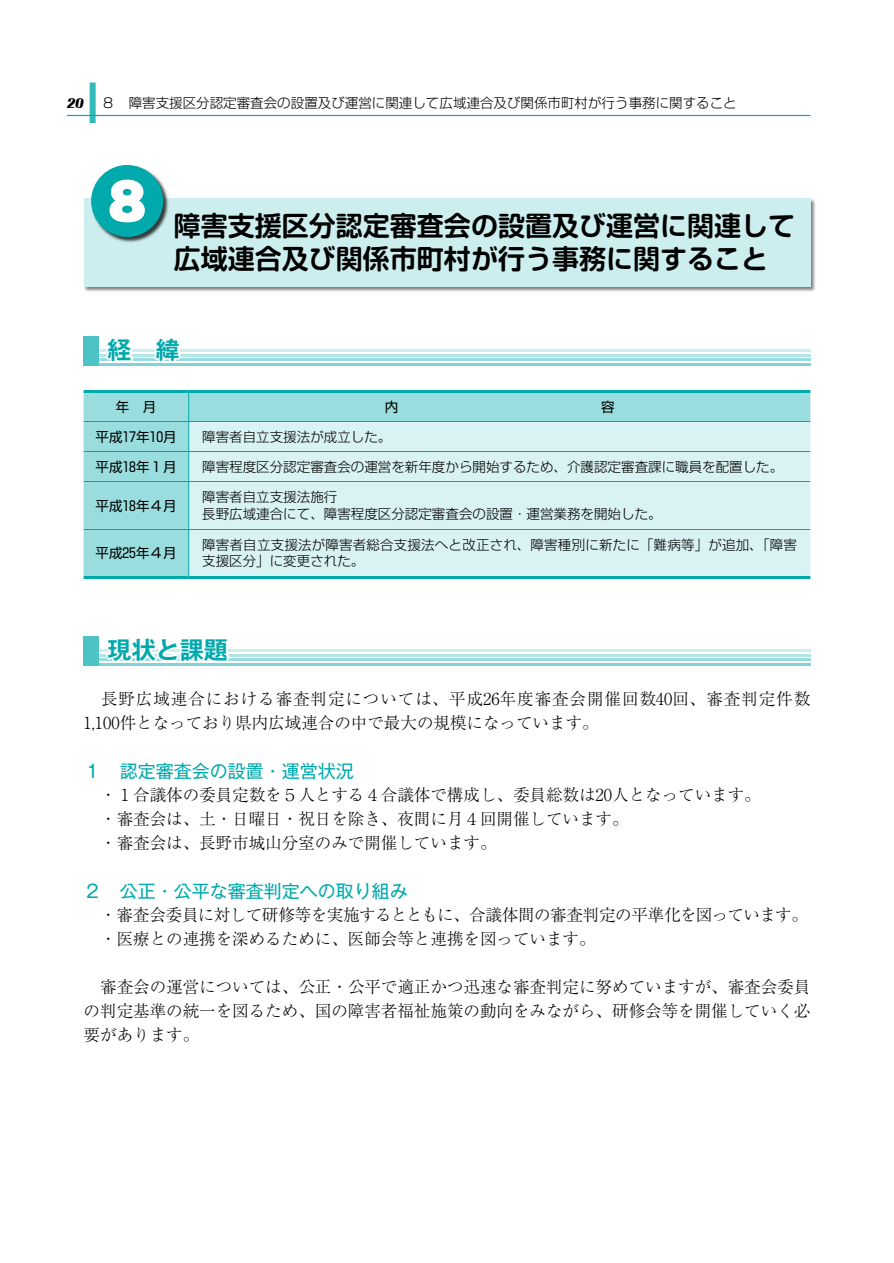
<style>
.page{position:relative;width:894px;height:1263px;background:#fff}
.page>*{position:absolute;margin:0;border:0;box-sizing:border-box;transform-origin:0 0}
.t1{font:57px "MO Suuji HB H En";color:#fff}
.t2{font:700 27px/33px "Soft Go Std De";color:#000}
.t3{font:700 24px "Gothic MB101 Pr 6 De";color:#00a9ac}
.t4{font:18px "Gothic MB101 Pr 6";color:#00a9ac}
.t5{font:300 16.5px/24px "Ryumin Pr 6";color:#000}
.t6{font:300 13.5px/16.5px "Shin Go Pr 6";color:#000}
.t7{font:13.5px/29.4px "Shin Go Pr 6";color:#000;text-align:center}
.t8{font:13.5px "MO Suuji HB G Gn";color:#000}
</style>
<div class="page">
<hr style="left:84px;top:350px;width:726px;height:2px;background:#cee">
<hr style="left:84px;top:354px;width:726px;height:3px;background:#b3e5e6">
<hr style="left:99px;top:358px;width:711px;height:3px;background:#99ddde">
<hr style="left:84px;top:363px;width:726px;height:3px;background:#80d4d6">
<svg style="left:102px;top:349px;width:36px;height:12px"></svg>
<svg style="left:150px;top:349px;width:32px;height:12px"></svg>
<div style="left:84px;top:336px;width:15px;height:30px;background:#4dc3c5"></div>
<div style="left:83px;top:198px;width:733px;height:94px;background:#000;opacity:.5"></div>
<div style="left:84px;top:198px;width:726px;height:88px;background:#cee"></div>
<div style="left:91px;top:165px;width:78px;height:78px;background:#000;opacity:.75"></div>
<div style="left:91px;top:165px;width:72px;height:72px;background:#00a9ac;border-radius:50%"></div>
<div style="left:84px;top:393px;width:726px;height:183px;background:#99ddde"></div>
<div style="left:189px;top:422px;width:621px;height:154px;background:#d9f2f3"></div>
<hr style="left:84px;top:390px;width:105px;height:3px;background:#00a9ac">
<hr style="left:189px;top:390px;width:621px;height:3px;background:#00a9ac">
<hr style="left:84px;top:576px;width:105px;height:3px;background:#00a9ac">
<hr style="left:189px;top:576px;width:621px;height:3px;background:#00a9ac">
<hr style="left:84px;top:421px;width:105px;height:1px;background:#00a9ac">
<hr style="left:189px;top:421px;width:621px;height:1px;background:#00a9ac">
<hr style="left:84px;top:451px;width:105px;height:1px;background:#00a9ac">
<hr style="left:189px;top:451px;width:621px;height:1px;background:#00a9ac">
<hr style="left:84px;top:481px;width:105px;height:1px;background:#00a9ac">
<hr style="left:189px;top:481px;width:621px;height:1px;background:#00a9ac">
<hr style="left:84px;top:529px;width:105px;height:1px;background:#00a9ac">
<hr style="left:189px;top:529px;width:621px;height:1px;background:#00a9ac">
<svg style="left:188px;top:393px;width:1px;height:88px"></svg>
<hr style="left:188px;top:482px;width:1px;height:47px;background:#00a9ac">
<hr style="left:188px;top:530px;width:1px;height:46px;background:#00a9ac">
<hr style="left:84px;top:650px;width:726px;height:2px;background:#cee">
<hr style="left:84px;top:654px;width:726px;height:3px;background:#b3e5e6">
<hr style="left:99px;top:658px;width:711px;height:3px;background:#99ddde">
<hr style="left:84px;top:663px;width:726px;height:3px;background:#80d4d6">
<svg style="left:103px;top:649px;width:136px;height:12px"></svg>
<div style="left:84px;top:636px;width:15px;height:30px;background:#4dc3c5"></div>
<div style="left:90px;top:82px;width:6px;height:41px;background:#33babd"></div>
<hr style="left:67px;top:115px;width:743px;height:1px;background:#00a9ac">
<p class="t8" style="left:67px;top:98px;width:19px">20</p>
<p class="t6" style="left:102px;top:93px;width:636px">８　障害支援区分認定審査会の設置及び運営に関連して広域連合及び関係市町村が行う事務に関すること</p>
<h1 class="t1" style="left:108px;top:180px;width:41px">8</h1>
<h2 class="t2" style="left:174px;top:207px;width:623px">障害支援区分認定審査会の設置及び運営に関連して広域連合及び関係市町村が行う事務に関すること</h2>
<h3 class="t3" style="left:108px;top:330px;width:73px">経　緯</h3>
<p class="t7" style="left:95px;top:391px;width:82px">年　月<br>平成17年10月</p>
<p class="t6" style="left:202px;top:427px;width:190px">障害者自立支援法が成立した。</p>
<p class="t7" style="left:95px;top:451px;width:82px">平成18年１月</p>
<p class="t6" style="left:202px;top:457px;width:582px">障害程度区分認定審査会の運営を新年度から開始するため、介護認定審査課に職員を配置した。</p>
<p class="t7" style="left:95px;top:490px;width:82px">平成18年４月</p>
<p class="t6" style="left:202px;top:488px;width:460px">障害者自立支援法施行<br>長野広域連合にて、障害程度区分認定審査会の設置・運営業務を開始した。</p>
<p class="t7" style="left:95px;top:537px;width:82px">平成25年４月</p>
<p class="t6" style="left:202px;top:535px;width:596px">障害者自立支援法が障害者総合支援法へと改正され、障害種別に新たに「難病等」が追加、「障害支援区分」に変更された。</p>
<h3 class="t3" style="left:108px;top:630px;width:121px">現状と課題</h3>
<p class="t5" style="left:84px;top:685px;width:727px">　長野広域連合における審査判定については、平成26年度審査会開催回数40回、審査判定件数<br>1,100件となっており県内広域連合の中で最大の規模になっています。</p>
<p class="t4" style="left:84px;top:756px;width:271px">１　認定審査会の設置・運営状況</p>
<p class="t5" style="left:100px;top:781px;width:662px">・１合議体の委員定数を５人とする４合議体で構成し、委員総数は20人となっています。・審査会は、土・日曜日・祝日を除き、夜間に月４回開催しています。<br>・審査会は、長野市城山分室のみで開催しています。</p>
<p class="t4" style="left:84px;top:876px;width:326px">２　公正・公平な審査判定への取り組み</p>
<p class="t5" style="left:100px;top:901px;width:709px">・審査会委員に対して研修等を実施するとともに、合議体間の審査判定の平準化を図っています。・医療との連携を深めるために、医師会等と連携を図っています。</p>
<p class="t5" style="left:84px;top:973px;width:728px;text-align:justify">　審査会の運営については、公正・公平で適正かつ迅速な審査判定に努めていますが、審査会委員の判定基準の統一を図るため、国の障害者福祉施策の動向をみながら、研修会等を開催していく必要があります。</p>
</div>
